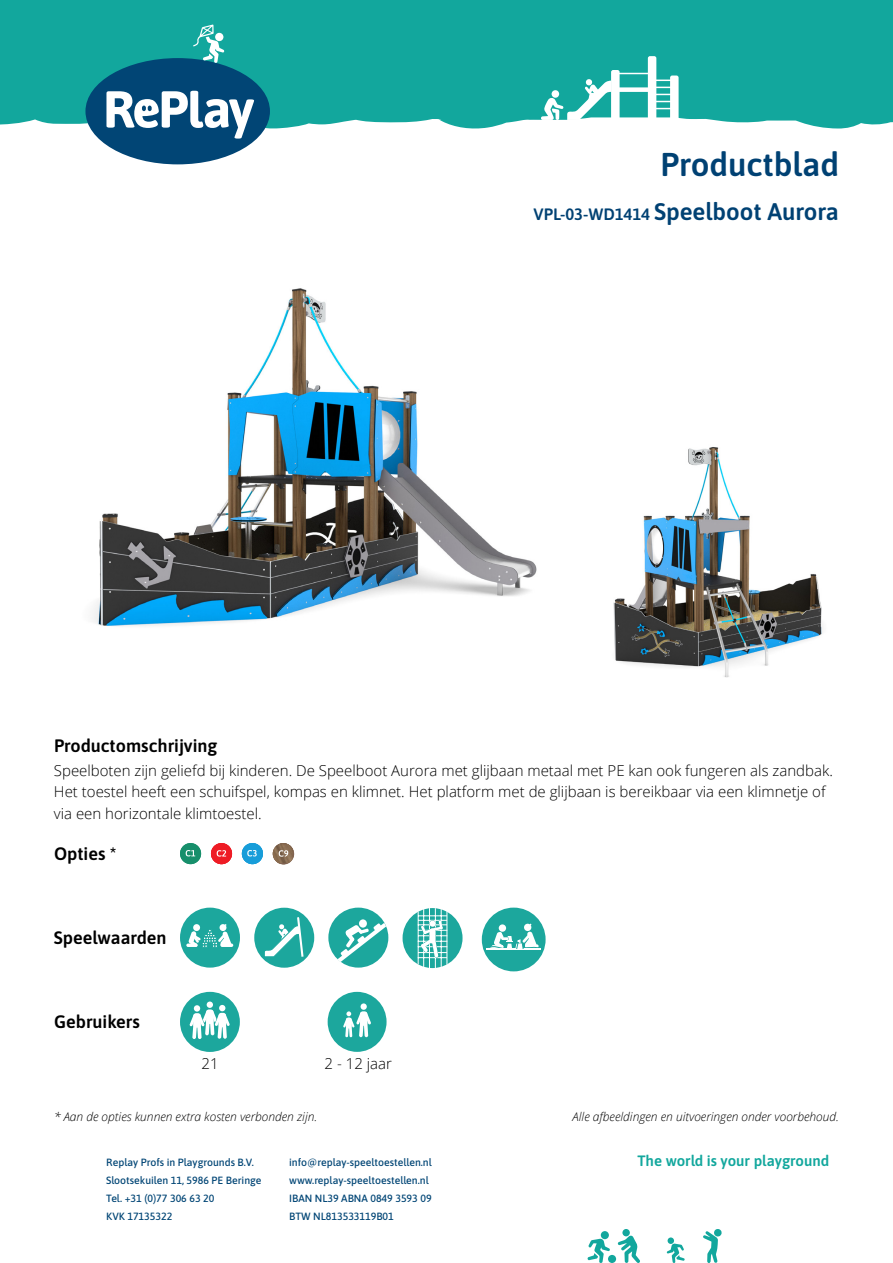
<style>
.page{position:relative;width:893px;height:1263px;background:#fff}
.page>*{position:absolute;margin:0;border:0;box-sizing:border-box;transform-origin:0 0}
.t1{font:600 33px "Asap";color:#004173}
.t2{font:600 24px "Asap";color:#004173}
.t3{font:600 18px "Asap";color:#000}
.t4{font:300 15px/21px "Open Sans";color:#000}
.t5{font:600 15px "Asap";color:#12a79d}
.t6{font:italic 300 12px "Open Sans";color:#000}
.t7{font:500 10.5px/18px "Asap";color:#014575}
.s1{font-size:16.5px}
</style>
<div class="page">
<div style="left:0;top:0;width:893px;height:129px;background:#12a79d"></div>
<svg style="left:703px;top:1229px;width:18px;height:34px"></svg>
<div style="left:608px;top:1255px;width:8px;height:8px;background:#12a79d;border-radius:50%"></div>
<div style="left:601px;top:1231px;width:8px;height:8px;background:#12a79d;border-radius:50%"></div>
<svg style="left:587px;top:1238px;width:23px;height:25px"></svg>
<div style="left:668px;top:1237px;width:6px;height:7px;background:#12a79d;border-radius:50%"></div>
<svg style="left:667px;top:1243px;width:18px;height:20px"></svg>
<svg style="left:618px;top:1235px;width:22px;height:28px"></svg>
<div style="left:622px;top:1229px;width:8px;height:7px;background:#12a79d;border-radius:50%"></div>
<svg style="left:85px;top:24px;width:185px;height:140px"></svg>
<hr style="left:615px;top:73px;width:35px;height:1px;background:#fff">
<div style="left:615px;top:87px;width:35px;height:5px;background:#fff"></div>
<svg style="left:648px;top:56px;width:31px;height:64px"></svg>
<svg style="left:541px;top:70px;width:79px;height:50px"></svg>
<div style="left:552px;top:90px;width:7px;height:8px;background:#fff;border-radius:50%"></div>
<img style="left:92px;top:288px;width:445px;height:338px">
<div style="left:180px;top:992px;width:60px;height:60px;background:#1ca79d;border-radius:50%"></div>
<div style="left:206px;top:1001px;width:7px;height:7px;background:#74c9c3;border-radius:50%"></div>
<div style="left:207px;top:1001px;width:6px;height:7px;background:#fff;border-radius:50%"></div>
<svg style="left:189px;top:1005px;width:41px;height:34px"></svg>
<div style="left:328px;top:992px;width:59px;height:60px;background:#1ca79d;border-radius:50%"></div>
<div style="left:361px;top:1003px;width:6px;height:7px;background:#fff;border-radius:50%"></div>
<svg style="left:343px;top:1011px;width:28px;height:27px"></svg>
<img style="left:613px;top:447px;width:210px;height:231px">
<div style="left:254px;top:908px;width:60px;height:60px;background:#1ca79d;border-radius:50%"></div>
<svg style="left:264px;top:917px;width:40px;height:40px"></svg>
<div style="left:328px;top:908px;width:60px;height:59px;background:#1ca79d;border-radius:50%"></div>
<div style="left:359px;top:919px;width:8px;height:9px;background:#fff;border-radius:50%"></div>
<svg style="left:337px;top:923px;width:49px;height:39px"></svg>
<div style="left:403px;top:908px;width:60px;height:60px;background:#1ca79d;border-radius:50%"></div>
<hr style="left:435px;top:908px;width:1px;height:60px;background:#fff">
<hr style="left:441px;top:909px;width:1px;height:59px;background:#fff">
<hr style="left:429px;top:908px;width:1px;height:62px;background:#fff">
<hr style="left:423px;top:908px;width:1px;height:59px;background:#fff">
<hr style="left:418px;top:911px;width:1px;height:53px;background:#fff">
<svg style="left:418px;top:915px;width:29px;height:43px"></svg>
<hr style="left:447px;top:911px;width:1px;height:54px;background:#fff">
<div style="left:180px;top:908px;width:60px;height:60px;background:#1ca79d;border-radius:50%"></div>
<hr style="left:220px;top:943px;width:13px;height:4px;background:#f6fbfb;border-radius:2px">
<svg style="left:188px;top:924px;width:44px;height:23px"></svg>
<div style="left:180px;top:843px;width:21px;height:21px;background:#178f6b;border-radius:50%"></div>
<svg style="left:186px;top:850px;width:9px;height:6px"></svg>
<div style="left:211px;top:843px;width:21px;height:21px;background:#ee1c25;border-radius:50%"></div>
<svg style="left:217px;top:850px;width:9px;height:7px"></svg>
<div style="left:242px;top:843px;width:21px;height:21px;background:#179dd9;border-radius:50%"></div>
<svg style="left:247px;top:850px;width:10px;height:6px"></svg>
<div style="left:273px;top:843px;width:21px;height:21px;background:#816252;border-radius:50%"></div>
<img style="left:273px;top:843px;width:20px;height:20px">
<svg style="left:279px;top:850px;width:9px;height:7px"></svg>
<div style="left:482px;top:908px;width:64px;height:63px;background:#1ca79d;border-radius:50%"></div>
<svg style="left:486px;top:923px;width:56px;height:27px"></svg>
<h1 class="t1" style="left:660px;top:142px;width:180px">Productblad</h1>
<p class="t3" style="left:54px;top:733px;width:165px">Productomschrijving</p>
<p class="t2" style="left:533px;top:195px;width:307px"><span class="s1">VPL-03-WD1414</span> Speelboot Aurora</p>
<p class="t4" style="left:54px;top:760px;width:780px">Speelboten zijn geliefd bij kinderen. De Speelboot Aurora met glijbaan metaal met PE kan ook fungeren als zandbak.<br>Het toestel heeft een schuifspel, kompas en klimnet. Het platform met de glijbaan is bereikbaar via een klimnetje of via een horizontale klimtoestel.</p>
<p class="t3" style="left:54px;top:841px;width:64px">Opties *</p>
<p class="t3" style="left:54px;top:925px;width:114px">Speelwaarden</p>
<p class="t3" style="left:54px;top:1009px;width:87px">Gebruikers</p>
<p class="t4" style="left:201px;top:1053px;width:19px">21</p>
<p class="t4" style="left:325px;top:1053px;width:69px">2 - 12 jaar</p>
<p class="t6" style="left:54px;top:1108px;width:265px">* Aan de opties kunnen extra kosten verbonden zijn.</p>
<p class="t6" style="left:573px;top:1108px;width:268px">Alle afbeeldingen en uitvoeringen onder voorbehoud.</p>
<p class="t7" style="left:106px;top:1153px;width:157px">Replay Profs in Playgrounds B.V.<br>Slootsekuilen 11, 5986 PE Beringe<br>Tel. +31 (0)77 306 63 20<br>KVK 17135322</p>
<p class="t7" style="left:289px;top:1153px;width:144px">info@replay-speeltoestellen.nl www.replay-speeltoestellen.nl<br>IBAN NL39 ABNA 0849 3593 09<br>BTW NL813533119B01</p>
<p class="t5" style="left:638px;top:1151px;width:193px">The world is your playground</p>
</div>
